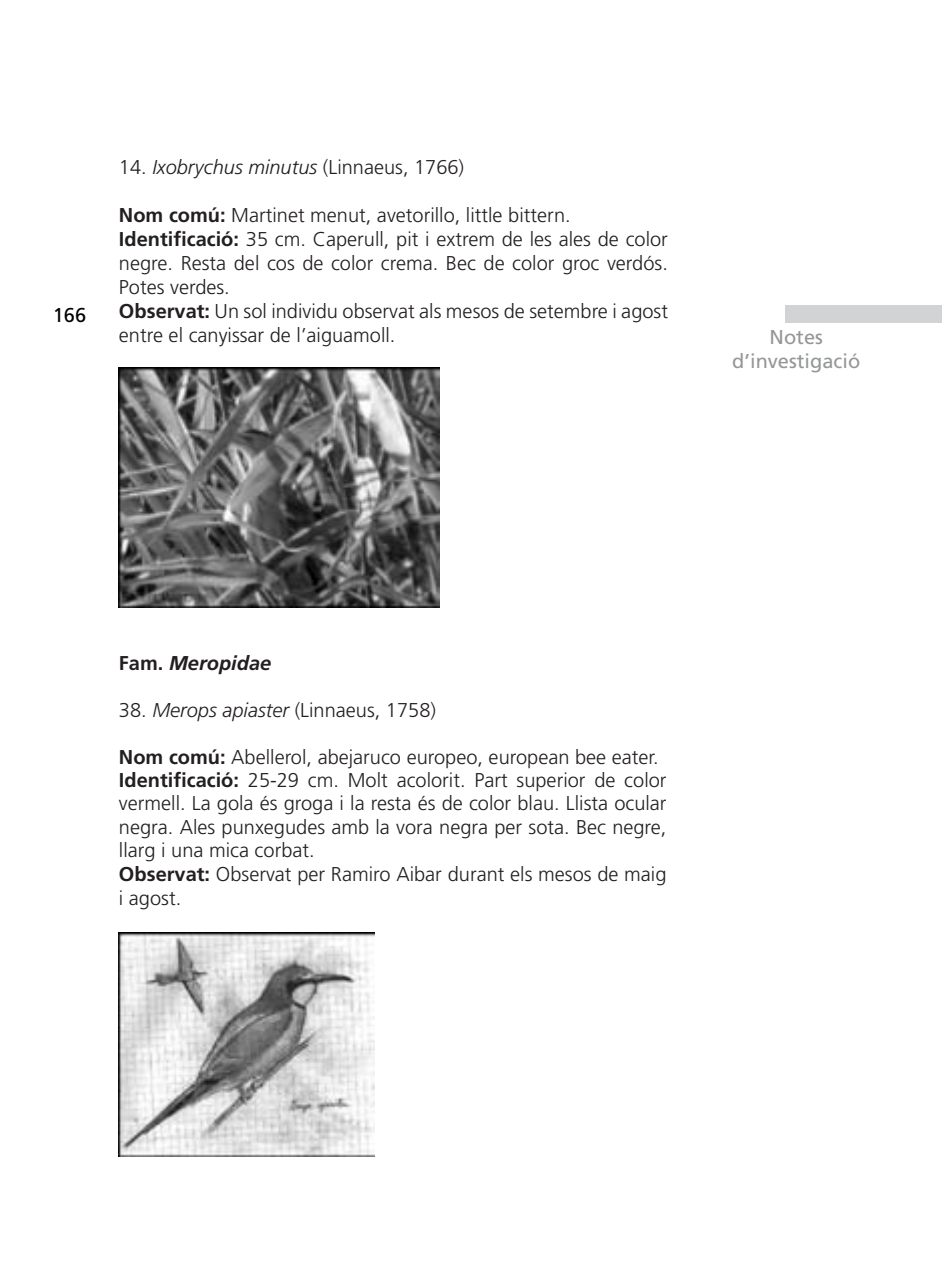
<style>
.page{position:relative;width:942px;height:1270px;background:#fff}
.page>*{position:absolute;margin:0;border:0;box-sizing:border-box;transform-origin:0 0}
.t1{font:300 20px/23.4px "Frutiger";color:#231f20}
.t2{font:20px/24.2px "Frutiger";color:#949698;text-align:center}
.t3{font:italic 700 20px "Frutiger";color:#231f20}
.t4{font:20px "Frutiger";color:#000}
.s1{font-style:italic}
.s2{font-weight:700}
.s3{font-style:normal}
</style>
<div class="page">
<img style="left:118px;top:932px;width:256px;height:224px">
<img style="left:119px;top:368px;width:320px;height:240px">
<div style="left:784px;top:305px;width:157px;height:17px;background:#d1d3d4"></div>
<p class="t4" style="left:53px;top:303px;width:35px">166</p>
<p class="t1" style="left:119px;top:156px;width:346px">14. <span class="s1">Ixobrychus minutus</span> (Linnaeus, 1766)</p>
<p class="t1" style="left:119px;top:203px;width:550px;line-height:24px"><span class="s2">Nom comú:</span> Martinet menut, avetorillo, little bittern.<br><span class="s2">Identificació:</span> 35 cm. Caperull, pit i extrem de les ales de color negre. Resta del cos de color crema. Bec de color groc verdós.<br>Potes verdes.<br><span class="s2">Observat:</span> Un sol individu observat als mesos de setembre i agost entre el canyissar de l’aiguamoll.</p>
<p class="t2" style="left:732px;top:325px;width:129px">Notes d’investigació</p>
<p class="t3" style="left:119px;top:651px;width:154px"><span class="s3">Fam.</span> Meropidae</p>
<p class="t1" style="left:119px;top:698px;width:318px">38. <span class="s1">Merops apiaster</span> (Linnaeus, 1758)</p>
<p class="t1" style="left:119px;top:745px;width:549px"><span class="s2">Nom comú:</span> Abellerol, abejaruco europeo, european bee eater.<br><span class="s2">Identificació:</span> 25-29 cm. Molt acolorit. Part superior de color vermell. La gola és groga i la resta és de color blau. Llista ocular negra. Ales punxegudes amb la vora negra per sota. Bec negre, llarg i una mica corbat.<br><span class="s2">Observat:</span> Observat per Ramiro Aibar durant els mesos de maig i agost.</p>
</div>
